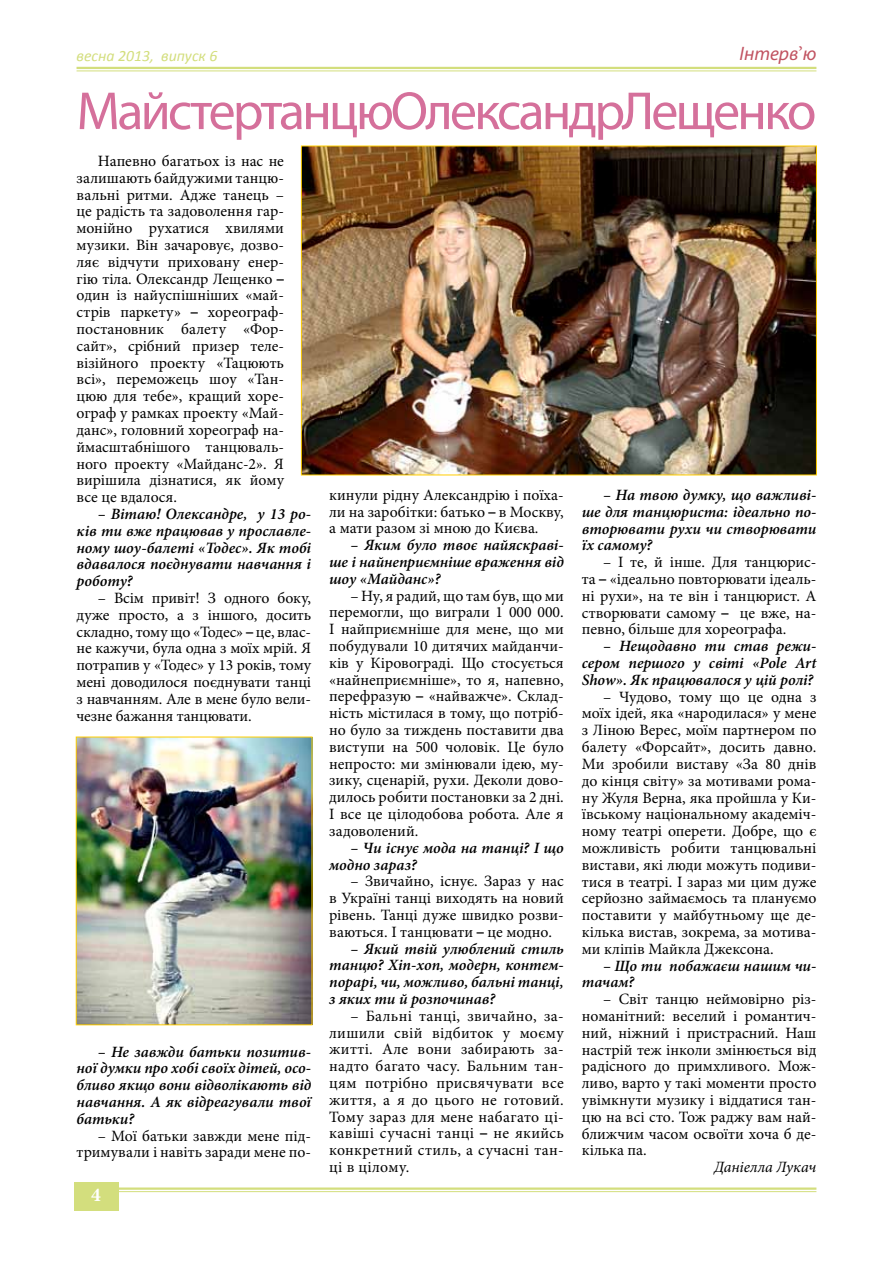
<style>
.page{position:relative;width:893px;height:1263px;background:#fff}
.page>*{position:absolute;margin:0;border:0;box-sizing:border-box;transform-origin:0 0}
.t1{font:54px "Myriad Pro";letter-spacing:-.05em;color:#d5709b}
.t2{font:italic 19.5px "Myriad Pro";color:#c15361}
.t3{font:700 19.5px "Minion Pro";color:#fff}
.t4{font:15.75px/16.8px "Minion Pro";color:#000;text-align:justify}
.t5{font:italic 600 15.75px/16.8px "Minion Pro";color:#000;text-align:justify}
.t6{font:italic 15.75px "Calibri";color:#d3de7d}
.t7{font:italic 15.75px "Minion Pro";letter-spacing:-.01em;color:#000}
.s1{font-family:"Minion Pro";font-style:normal}
.s2{font-family:"Arial Narrow"}
</style>
<div class="page">
<hr style="left:117px;top:1187px;width:699px;height:3px;background:#d3de7d">
<hr style="left:117px;top:1191px;width:699px;height:1px;background:#d3de7d">
<div style="left:74px;top:1182px;width:44px;height:29px;background:#d3de7d"></div>
<hr style="left:77px;top:67px;width:739px;height:2px;background:#d3de7d">
<hr style="left:77px;top:71px;width:739px;height:1px;background:#d3de7d">
<img style="left:303px;top:148px;width:512px;height:325px">
<img style="left:78px;top:739px;width:232px;height:284px">
<div style="left:76px;top:737px;width:236px;height:288px;border:1px solid #ffce00"></div>
<p class="t6" style="left:77px;top:45px;width:142px">весна 2013, випуск 6</p>
<p class="t2" style="left:739px;top:42px;width:78px">Інтерв<span class="s1">’</span>ю</p>
<h1 class="t1" style="left:77px;top:78px;width:741px">Майстер танцю Олександр Лещенко</h1>
<p class="t4" style="left:77px;top:153px;width:209px;text-indent:21px">Напевно багатьох із нас не залишають байдужими танцю&shy;вальні ритми. Адже танець – це радість та задоволення гар&shy;монійно рухатися хвилями музики. Він зачаровує, дозво&shy;ляє відчути приховану енер&shy;гію тіла. Олександр Лещенко <span class="s2">– </span>один із найуспішніших «май&shy;стрів паркету» <span class="s2">–</span> хореограф&shy;постановник балету «Фор&shy;сайт», срібний призер теле&shy;візійного проекту «Тацюють всі», переможець шоу «Тан&shy;цюю для тебе», кращий хоре&shy;ограф у рамках проекту «Май&shy;данс», головний хореограф на&shy;ймасштабнішого танцюваль&shy;ного проекту «Майданс-2». Я вирішила дізнатися, як йому все це вдалося.</p>
<p class="t5" style="left:77px;top:505px;width:236px;text-indent:21px">– Вітаю! Олександре, у 13 ро&shy;ків ти вже працював у прославле&shy;ному шоу-балеті «Тодес». Як тобі вдавалося поєднувати навчання і роботу?</p>
<p class="t4" style="left:77px;top:590px;width:236px;text-indent:21px">– Всім привіт! З одного боку, дуже просто, а з іншого, досить складно, тому що «Тодес» <span class="s2">–</span> це, влас&shy;не кажучи, була одна з моїх мрій. Я потрапив у «Тодес» у 13 років, тому мені доводилося поєднувати танці з навчанням. Але в мене було вели&shy;чезне бажання танцювати.</p>
<p class="t5" style="left:77px;top:1043px;width:236px;text-indent:21px">– Не завжди батьки позитив&shy;ної думки про хобі своїх дітей, осо&shy;бливо якщо вони відволікають від навчання. А як відреагували твої батьки?</p>
<p class="t4" style="left:77px;top:1127px;width:236px;text-align:right">– Мої батьки завжди мене під&shy;тримували і навіть заради мене по-</p>
<p class="t3" style="left:91px;top:1181px;width:11px">4</p>
<p class="t4" style="left:329px;top:486px;width:236px">кинули рідну Александрію і поїха&shy;ли на заробітки: батько <span class="s2">–</span> в Москву, а мати разом зі мною до Києва.</p>
<p class="t5" style="left:329px;top:537px;width:236px;text-indent:21px">– Яким було твоє найяскраві&shy;ше і найнеприємніше враження від шоу «Майданс»?</p>
<p class="t4" style="left:329px;top:587px;width:236px;text-indent:21px">– Ну, я радий, що там був, що ми перемогли, що виграли 1 000 000.<br>І найприємніше для мене, що ми побудували 10 дитячих майданчи&shy;ків у Кіровограді. Що стосується «найнеприємніше», то я, напевно, перефразую <span class="s2">–</span> «найважче». Склад&shy;ність містилася в тому, що потріб&shy;но було за тиждень поставити два виступи на 500 чоловік. Це було непросто: ми змінювали ідею, му&shy;зику, сценарій, рухи. Деколи дово&shy;дилось робити постановки за 2 дні.<br>І все це цілодобова робота. Але я задоволений.</p>
<p class="t5" style="left:329px;top:839px;width:236px;text-indent:21px">– Чи існує мода на танці? І що модно зараз?</p>
<p class="t4" style="left:329px;top:873px;width:236px;text-indent:21px">– Звичайно, існує. Зараз у нас в Україні танці виходять на новий рівень. Танці дуже швидко розви&shy;ваються. І танцювати <span class="s2">–</span> це модно.</p>
<p class="t5" style="left:329px;top:940px;width:236px;text-indent:21px">– Який твій улюблений стиль танцю? Хіп-хоп, модерн, контем&shy;порарі, чи, можливо, бальні танці, з яких ти й розпочинав?</p>
<p class="t4" style="left:329px;top:1007px;width:236px;text-indent:21px">– Бальні танці, звичайно, за&shy;лишили свій відбиток у моєму житті. Але вони забирають за&shy;надто багато часу. Бальним тан&shy;цям потрібно присвячувати все життя, а я до цього не готовий.<br>Тому зараз для мене набагато ці&shy;кавіші сучасні танці <span class="s2">–</span> не якийсь конкретний стиль, а сучасні тан&shy;ці в цілому.</p>
<p class="t5" style="left:582px;top:486px;width:236px;text-indent:21px">– На твою думку, що важливі&shy;ше для танцюриста: ідеально по&shy;вторювати рухи чи створювати їх самому?</p>
<p class="t4" style="left:582px;top:554px;width:236px;text-indent:21px">– І те, й інше. Для танцюрис&shy;та <span class="s2">–</span> «ідеально повторювати ідеаль&shy;ні рухи», на те він і танцюрист. А створювати самому <span class="s2">–</span> це вже, на&shy;певно, більше для хореографа.</p>
<p class="t5" style="left:582px;top:638px;width:236px;text-indent:21px">– Нещодавно ти став режи&shy;сером першого у світі «Pole Art Show». Як працювалося у цій ролі?</p>
<p class="t4" style="left:582px;top:688px;width:236px;text-indent:21px">– Чудово, тому що це одна з моїх ідей, яка «народилася» у мене з Ліною Верес, моїм партнером по балету «Форсайт», досить давно.<br>Ми зробили виставу «За 80 днів до кінця світу» за мотивами рома&shy;ну Жуля Верна, яка пройшла у Ки&shy;ївському національному академіч&shy;ному театрі оперети. Добре, що є можливість робити танцювальні вистави, які люди можуть подиви&shy;тися в театрі. І зараз ми цим дуже серйозно займаємось та плануємо поставити у майбутньому ще де&shy;кілька вистав, зокрема, за мотива&shy;ми кліпів Майкла Джексона.</p>
<p class="t5" style="left:582px;top:957px;width:236px;text-indent:21px">– Що ти побажаєш нашим чи&shy;тачам?</p>
<p class="t4" style="left:582px;top:991px;width:236px;text-indent:21px">– Світ танцю неймовірно різ&shy;номанітний: веселий і романтич&shy;ний, ніжний і пристрасний. Наш настрій теж інколи змінюється від радісного до примхливого. Мож&shy;ливо, варто у такі моменти просто увімкнути музику і віддатися тан&shy;цю на всі сто. Тож раджу вам най&shy;ближчим часом освоїти хоча б де&shy;кілька па.</p>
<p class="t7" style="left:714px;top:1156px;width:104px">Даніелла Лукач</p>
</div>
